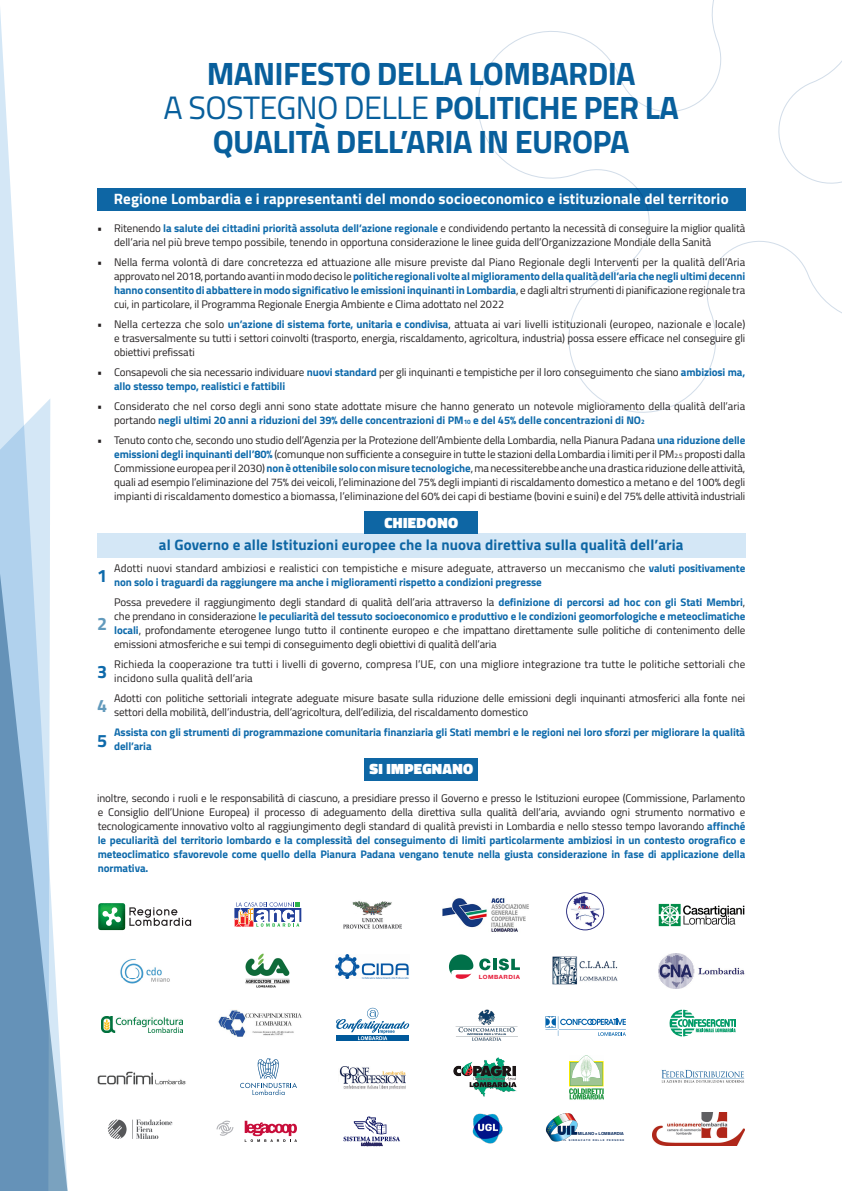
<style>
.page{position:relative;width:842px;height:1191px;background:#fff}
.page>*{position:absolute;margin:0;border:0;box-sizing:border-box;transform-origin:0 0}
.t1{font:700 32.4px "Titillium";letter-spacing:-.02em;color:#085f9c}
.t2{font:32.4px "Titillium";letter-spacing:-.02em;color:#085f9c}
.t3{font:700 18px "Titillium";color:#0e6aab}
.t4{font:700 18px "Titillium";color:#629abc}
.t5{font:700 15px "Titillium";letter-spacing:.01em;color:#fff}
.t6{font:700 15px "Titillium";letter-spacing:.01em;color:#0e66a4}
.t7{font:900 15px "Titillium";letter-spacing:.02em;color:#fff}
.t8{font:11px/14px "Titillium";letter-spacing:-.01em;color:#231f20;text-align:justify}
.t9{font:700 11px/14px "Titillium";letter-spacing:-.01em;color:#0e6aab}
.t10{font:11px/14px "Titillium";letter-spacing:.01em;color:#231f20}
.t11{font:700 5.8px "Helvetica Neue LT Std";letter-spacing:.075em;color:#e51836;scale:1.06 1}
.t12{font:700 4.2px "Helvetica";color:#002459}
.t13{font:700 2.5px "Helvetica";letter-spacing:.335em;color:#002459}
.s1{font-weight:700}
.s2{font-weight:700;color:#0e6aab}
.s3{font-weight:700;font-size:6.4px;color:#0e6aab}
.s4{font-size:6.4px}
.s5{font-weight:400;color:#231f20}
.s6{font-size:2.8px}
</style>
<div class="page">
<svg style="left:0;top:9px;width:68px;height:1182px"></svg>
<svg style="left:50px;top:573px;width:17px;height:618px"></svg>
<svg style="left:0;top:398px;width:50px;height:793px;background:#92b6d4"></svg>
<svg style="left:468px;top:0;width:374px;height:413px"></svg>
<div style="left:97px;top:189px;width:648px;height:22px;background:#0e66a4"></div>
<div style="left:97px;top:534px;width:648px;height:24px;background:#d4e7f6"></div>
<div style="left:364px;top:758px;width:114px;height:22px;background:#0e66a4"></div>
<div style="left:364px;top:512px;width:114px;height:22px;background:#0e66a4"></div>
<img style="left:653px;top:1112px;width:91px;height:33px">
<img style="left:661px;top:1069px;width:84px;height:14px">
<img style="left:658px;top:903px;width:87px;height:24px">
<img style="left:570px;top:1055px;width:33px;height:45px">
<svg style="left:240px;top:1058px;width:57px;height:37px"></svg>
<img style="left:456px;top:1009px;width:62px;height:32px">
<svg style="left:336px;top:1007px;width:73px;height:33px"></svg>
<img style="left:102px;top:1016px;width:80px;height:16px">
<svg style="left:245px;top:1120px;width:52px;height:22px"></svg>
<svg style="left:217px;top:1120px;width:16px;height:15px"></svg>
<svg style="left:343px;top:1116px;width:57px;height:29px"></svg>
<img style="left:472px;top:1113px;width:31px;height:31px">
<svg style="left:545px;top:1016px;width:81px;height:20px"></svg>
<img style="left:344px;top:901px;width:57px;height:28px">
<img style="left:545px;top:1113px;width:33px;height:28px">
<img style="left:218px;top:1009px;width:84px;height:28px">
<svg style="left:669px;top:1009px;width:67px;height:27px"></svg>
<img style="left:552px;top:956px;width:66px;height:28px">
<img style="left:453px;top:1057px;width:64px;height:40px">
<img style="left:339px;top:1066px;width:66px;height:23px">
<img style="left:97px;top:1071px;width:89px;height:14px">
<img style="left:658px;top:953px;width:87px;height:35px">
<img style="left:442px;top:898px;width:87px;height:34px">
<svg style="left:449px;top:954px;width:71px;height:25px"></svg>
<img style="left:335px;top:954px;width:74px;height:24px">
<img style="left:108px;top:1119px;width:65px;height:19px">
<svg style="left:234px;top:902px;width:67px;height:24px"></svg>
<svg style="left:98px;top:903px;width:93px;height:27px"></svg>
<div style="left:566px;top:892px;width:38px;height:38px;border:1px solid #2a2d80;border-radius:50%"></div>
<img style="left:568px;top:894px;width:35px;height:34px;border-radius:17px">
<img style="left:120px;top:959px;width:50px;height:25px">
<img style="left:245px;top:953px;width:45px;height:35px">
<h1 class="t1" style="left:207px;top:49px;width:282px">MANIFESTO della Lom</h1>
<h1 class="t1" style="left:530px;top:49px;width:91px">bardia</h1>
<h1 class="t2" style="left:164px;top:84px;width:514px">a sostegno delle <span class="s1">politiche per la</span></h1>
<h1 class="t1" style="left:213px;top:117px;width:416px">Qualità dell’aria in Europa</h1>
<h3 class="t5" style="left:114px;top:187px;width:616px">Regione Lombardia e i rappresentanti del mondo socioeconomico e istituzionale del territorio</h3>
<p class="t8" style="left:114px;top:221px;width:633px;text-indent:-17px">• Ritenendo <span class="s2">la salute dei cittadini priorità assoluta dell’azione regionale</span> e condividendo pertanto la necessità di conseguire la miglior qualità dell’aria nel più breve tempo possibile, tenendo in opportuna considerazione le linee guida dell’Organizzazione Mondiale della Sanità</p>
<p class="t8" style="left:114px;top:255px;width:633px;text-indent:-17px">• Nella ferma volontà di dare concretezza ed attuazione alle misure previste dal Piano Regionale degli Interventi per la qualità dell’Aria approvatonel2018,portandoavanti inmododecisole<span class="s2">politiche regionali volte al miglioramento della qualità dell’aria che negli ultimi decenni hanno consentito di abbattere in modo significativo le emissioni inquinanti in Lombardia</span>, e dagli altri strumenti di pianificazione regionale tra cui, in particolare, il Programma Regionale Energia Ambiente e Clima adottato nel 2022</p>
<p class="t8" style="left:114px;top:317px;width:633px;text-indent:-17px">• Nella certezza che solo <span class="s2">un’azione di sistema forte, unitaria e condivisa</span>, attuata ai vari livelli istituzionali (europeo, nazionale e locale) e trasversalmente su tutti i settori coinvolti (trasporto, energia, riscaldamento, agricoltura, industria) possa essere efficace nel conseguire gli obiettivi prefissati</p>
<p class="t8" style="left:114px;top:365px;width:633px;text-indent:-17px">• Consapevoli che sia necessario individuare <span class="s2">nuovi standard</span> per gli inquinanti e tempistiche per il loro conseguimento che siano <span class="s2">ambiziosi ma, allo stesso tempo, realistici e fattibili</span></p>
<p class="t8" style="left:114px;top:399px;width:633px;text-indent:-17px">• Considerato che nel corso degli anni sono state adottate misure che hanno generato un notevole miglioramento della qualità dell’aria portando <span class="s2">negli ultimi 20 anni a riduzioni del 39% delle concentrazioni di PM</span><span class="s3">10</span> <span class="s2">e del 45% delle concentrazioni di NO</span><span class="s3">2</span></p>
<p class="t8" style="left:114px;top:433px;width:633px;text-indent:-17px">• Tenuto conto che, secondo uno studio dell’Agenzia per la Protezione dell’Ambiente della Lombardia, nella Pianura Padana <span class="s2">una riduzione delle emissioni degli inquinanti dell’80%</span> (comunque non sufficiente a conseguire in tutte le stazioni della Lombardia i limiti per il PM<span class="s4">2.5</span> proposti dalla Commissioneeuropeaperil2030)<span class="s2">non è ottenibile solo con misure tecnologiche</span>,manecessiterebbeancheunadrasticariduzionedelleattività, quali ad esempio l’eliminazione del 75% dei veicoli, l’eliminazione del 75% degli impianti di riscaldamento domestico a metano e del 100% degli impianti di riscaldamento domestico a biomassa, l’eliminazione del 60% dei capi di bestiame (bovini e suini) e del 75% delle attività industriali</p>
<h3 class="t7" style="left:384px;top:512px;width:75px">CHIEDONO</h3>
<h3 class="t6" style="left:159px;top:533px;width:526px">al Governo e alle Istituzioni europee che la nuova direttiva sulla qualità dell’aria</h3>
<p class="t9" style="left:114px;top:561px;width:633px"><span class="s5">Adotti nuovi standard ambiziosi e realistici con tempistiche e misure adeguate, attraverso un meccanismo che</span> valuti positivamente non solo i traguardi da raggiungere ma anche i miglioramenti rispetto a condizioni pregresse</p>
<p class="t8" style="left:114px;top:595px;width:633px">Possa prevedere il raggiungimento degli standard di qualità dell’aria attraverso la <span class="s2">definizione di percorsi ad hoc con gli Stati Membri</span>, che prendano in considerazione <span class="s2">le peculiarità del tessuto socioeconomico e produttivo e le condizioni geomorfologiche e meteoclimatiche locali</span>, profondamente eterogenee lungo tutto il continente europeo e che impattano direttamente sulle politiche di contenimento delle emissioni atmosferiche e sui tempi di conseguimento degli obiettivi di qualità dell’aria</p>
<p class="t10" style="left:114px;top:657px;width:633px">Richieda la cooperazione tra tutti i livelli di governo, compresa l’UE, con una migliore integrazione tra tutte le politiche settoriali che incidono sulla qualità dell’aria</p>
<p class="t8" style="left:114px;top:691px;width:633px">Adotti con politiche settoriali integrate adeguate misure basate sulla riduzione delle emissioni degli inquinanti atmosferici alla fonte nei settori della mobilità, dell’industria, dell’agricoltura, dell’edilizia, del riscaldamento domestico</p>
<p class="t9" style="left:114px;top:725px;width:633px">Assista con gli strumenti di programmazione comunitaria finanziaria gli Stati membri e le regioni nei loro sforzi per migliorare la qualità dell’aria</p>
<h3 class="t7" style="left:369px;top:758px;width:105px">SI IMPEGNANO</h3>
<p class="t8" style="left:97px;top:791px;width:650px">inoltre, secondo i ruoli e le responsabilità di ciascuno, a presidiare presso il Governo e presso le Istituzioni europee (Commissione, Parlamento e Consiglio dell’Unione Europea) il processo di adeguamento della direttiva sulla qualità dell’aria, avviando ogni strumento normativo e tecnologicamente innovativo volto al raggiungimento degli standard di qualità previsti in Lombardia e nello stesso tempo lavorando <span class="s2">affinché le peculiarità del territorio lombardo e la complessità del conseguimento di limiti particolarmente ambiziosi in un contesto orografico e meteoclimatico sfavorevole come quello della Pianura Padana vengano tenute nella giusta considerazione in fase di applicazione della normativa.</span></p>
<h2 class="t3" style="left:97px;top:562px;width:12px">1</h2>
<h2 class="t4" style="left:97px;top:610px;width:12px">2</h2>
<h2 class="t3" style="left:97px;top:658px;width:12px">3</h2>
<h2 class="t4" style="left:97px;top:692px;width:12px">4</h2>
<h2 class="t3" style="left:97px;top:727px;width:12px">5</h2>
<p class="t11" style="left:479px;top:973px;width:40px">LOMBARDIA</p>
<p class="t12" style="left:578px;top:1130px;width:48px">MILANO <span class="s6">E</span> LOMBARDIA</p>
<p class="t13" style="left:563px;top:1138px;width:62px">IL SINDACATO DELLE PERSONE</p>
</div>
